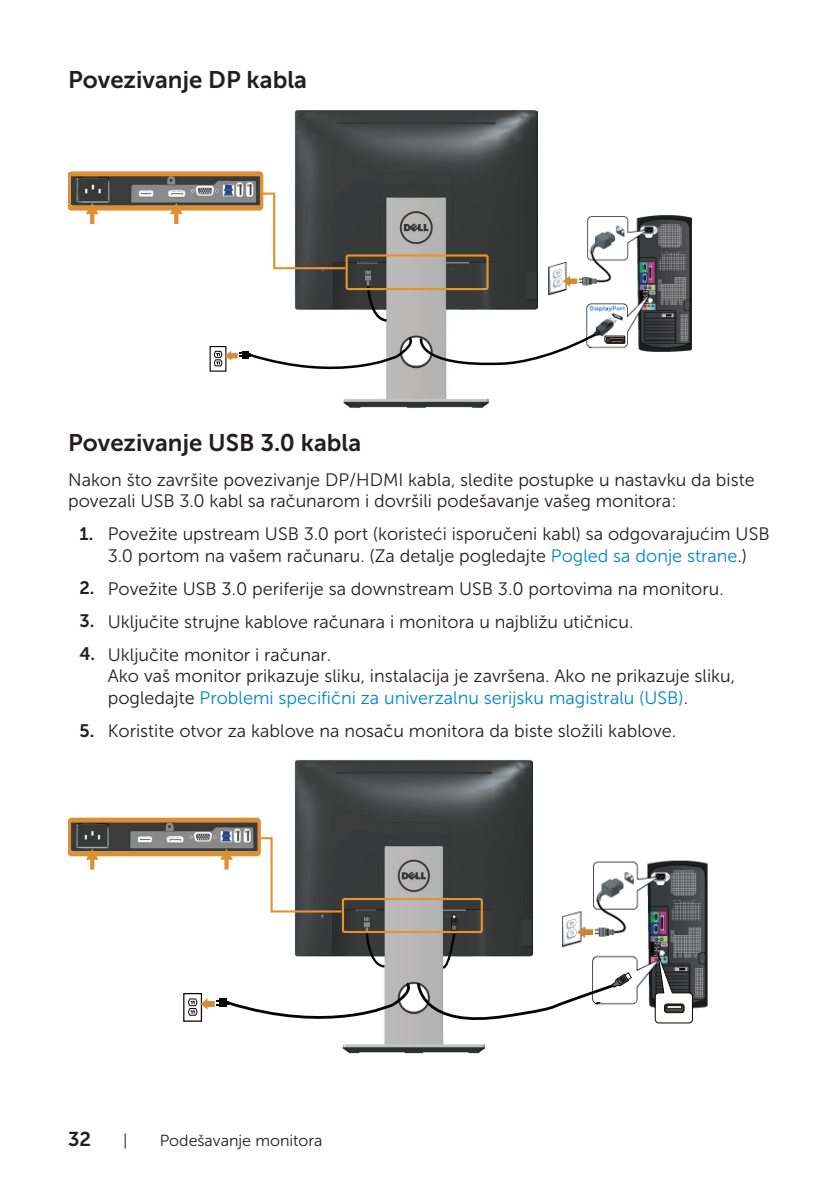
<style>
.page{position:relative;width:840px;height:1191px;background:#fff}
.page>*{position:absolute;margin:0;border:0;box-sizing:border-box;transform-origin:0 0}
.t1{font:24px "Museo Sans For Dell 700";color:#231f20}
.t2{font:20px "Museo Sans For Dell 700";color:#231f20}
.t3{font:18px/21.6px "Museo Sans For Dell 300";color:#231f20}
.t4{font:16px "Museo Sans For Dell 300";color:#231f20}
.s1{font-family:"Museo Sans For Dell 700"}
.s2{color:#0087cb}
</style>
<div class="page">
<img style="left:548px;top:215px;width:144px;height:137px">
<img style="left:294px;top:110px;width:243px;height:298px">
<svg style="left:68px;top:171px;width:279px;height:99px"></svg>
<div style="left:345px;top:254px;width:143px;height:36px;border:2px solid #e6932d;border-radius:2px"></div>
<svg style="left:364px;top:269px;width:25px;height:54px"></svg>
<svg style="left:212px;top:331px;width:413px;height:52px"></svg>
<img style="left:632px;top:860px;width:76px;height:164px">
<svg style="left:654px;top:948px;width:38px;height:75px"></svg>
<div style="left:663px;top:1004px;width:21px;height:8px;border:1px solid #201411;border-radius:3px"></div>
<svg style="left:664px;top:1004px;width:19px;height:8px"></svg>
<div style="left:664px;top:1004px;width:19px;height:8px;border:1px solid #201411;border-radius:2px"></div>
<div style="left:666px;top:1005px;width:15px;height:3px;border:1px solid #201411"></div>
<div style="left:595px;top:959px;width:40px;height:43px;background:#fff"></div>
<img style="left:294px;top:759px;width:238px;height:294px">
<svg style="left:68px;top:817px;width:564px;height:217px"></svg>
<h1 class="t1" style="left:68px;top:67px;width:240px">Povezivanje DP kabla</h1>
<h1 class="t1" style="left:68px;top:429px;width:294px">Povezivanje USB 3.0 kabla</h1>
<p class="t3" style="left:68px;top:469px;width:687px">Nakon što završite povezivanje DP/HDMI kabla, sledite postupke u nastavku da biste povezali USB 3.0 kabl sa računarom i dovršili podešavanje vašeg monitora:</p>
<p class="t3" style="left:79px;top:523px;width:691px;text-align:center"><span class="s1">1.</span> Povežite upstream USB 3.0 port (koristeći isporučeni kabl) sa odgovarajućim USB<br>3.0 portom na vašem računaru. (Za detalje pogledajte <span class="s2">Pogled sa donje strane</span>.)</p>
<p class="t3" style="left:79px;top:578px;width:645px"><span class="s1">2.</span> Povežite USB 3.0 periferije sa downstream USB 3.0 portovima na monitoru.</p>
<p class="t3" style="left:79px;top:611px;width:555px"><span class="s1">3.</span> Uključite strujne kablove računara i monitora u najbližu utičnicu.</p>
<p class="t3" style="left:108px;top:644px;width:628px;text-indent:-28px"><span class="s1">4.</span> Uključite monitor i računar.<br>Ako vaš monitor prikazuje sliku, instalacija je završena. Ako ne prikazuje sliku, pogledajte <span class="s2">Problemi specifični za univerzalnu serijsku magistralu (USB)</span>.</p>
<p class="t3" style="left:79px;top:720px;width:598px"><span class="s1">5.</span> Koristite otvor za kablove na nosaču monitora da biste složili kablove.</p>
<p class="t2" style="left:68px;top:1127px;width:25px">32</p>
<p class="t4" style="left:123px;top:1131px;width:6px">|</p>
<p class="t4" style="left:160px;top:1131px;width:164px">Podešavanje monitora</p>
</div>
